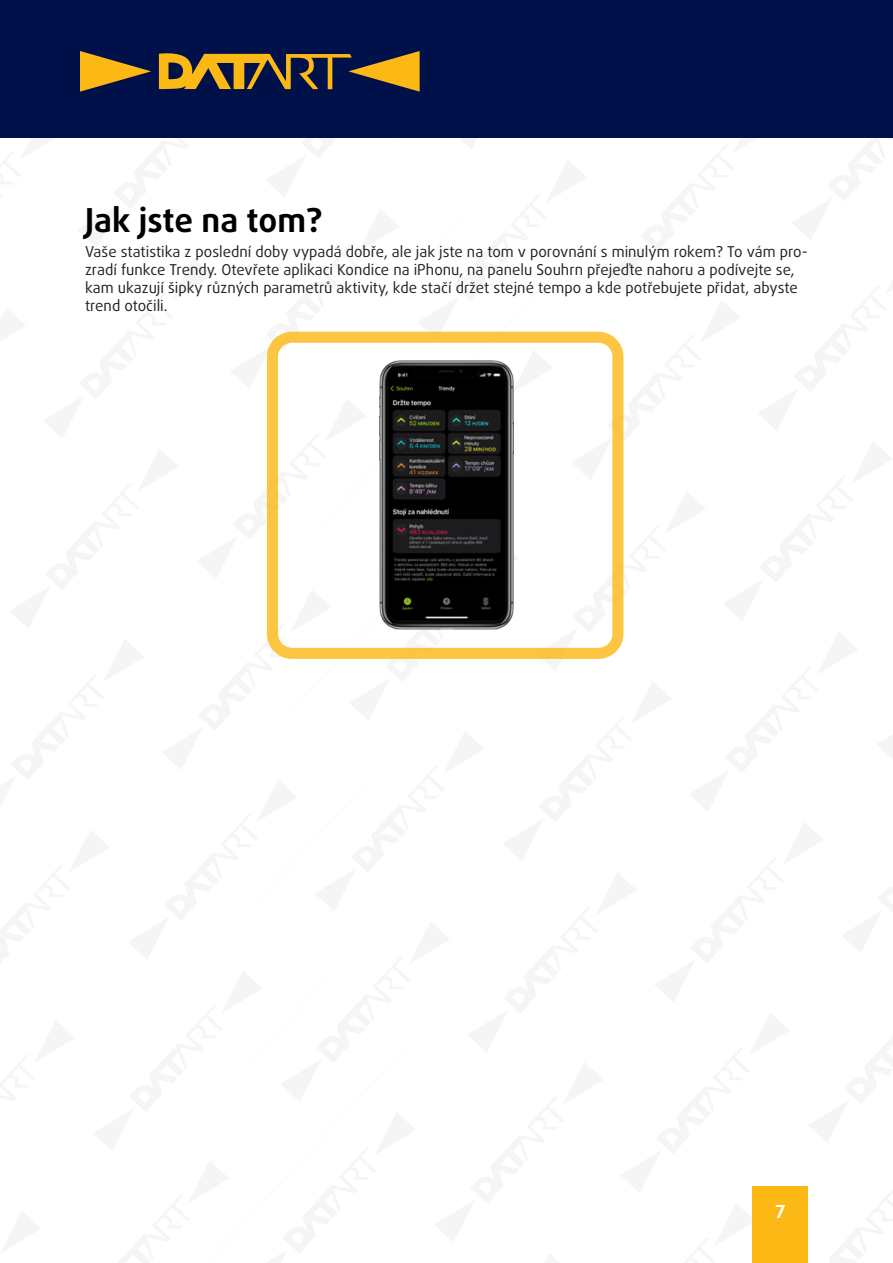
<style>
.page{position:relative;width:893px;height:1263px;background:#fff}
.page>*{position:absolute;margin:0;border:0;box-sizing:border-box;transform-origin:0 0}
.Heading_1{font:700 33px "Daxline Pro";color:#000}
.t1{font:700 18px "Daxline Pro";color:#fff}
.Heading_1-2{font:15px/18px "Daxline Pro";color:#231f20}
</style>
<div class="page">
<div style="left:753px;top:1186px;width:55px;height:77px;background:#fcb814"></div>
<div style="left:0;top:0;width:893px;height:138px;background:#001048"></div>
<svg style="left:80px;top:51px;width:71px;height:41px"></svg>
<svg style="left:159px;top:51px;width:261px;height:41px"></svg>
<div style="left:267px;top:332px;width:356px;height:327px;border:11px solid #fcb814;border-radius:20px"></div>
<img style="left:380px;top:361px;width:133px;height:268px">
<p class="Heading_1" style="left:85px;top:198px;width:239px">Jak jste na tom?</p>
<p class="Heading_1-2" style="left:85px;top:243px;width:724px">Vaše statistika z poslední doby vypadá dobře, ale jak jste na tom v porovnání s minulým rokem? To vám pro&shy;zradí funkce Trendy. Otevřete aplikaci Kondice na iPhonu, na panelu Souhrn přejeďte nahoru a podívejte se, kam ukazují šipky různých parametrů aktivity, kde stačí držet stejné tempo a kde potřebujete přidat, abyste trend otočili.</p>
<p class="t1" style="left:775px;top:1200px;width:11px">7</p>
</div>
